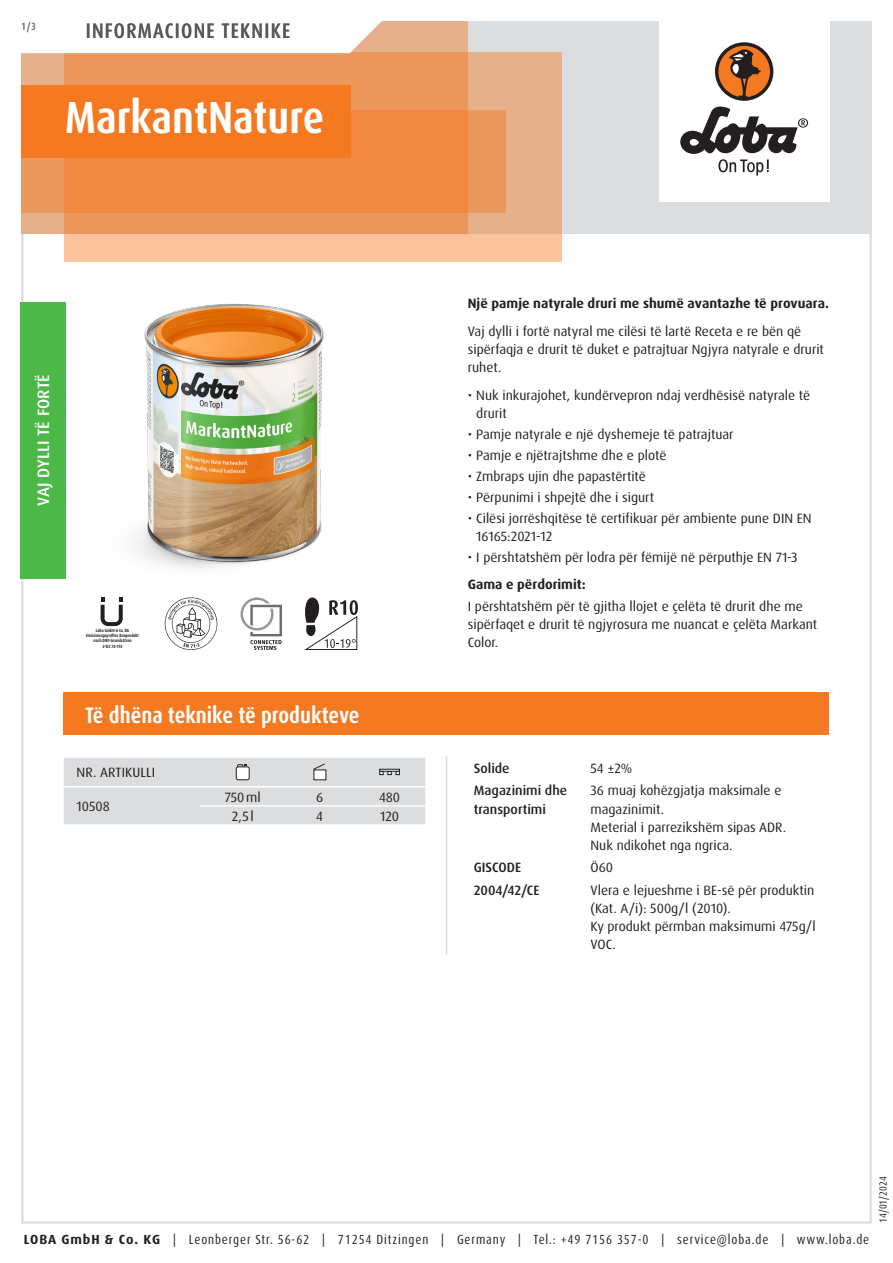
<style>
.page{position:relative;width:893px;height:1263px;background:#fff}
.page>*{position:absolute;margin:0;border:0;box-sizing:border-box;transform-origin:0 0}
.Produktname_weiss{font:700 condensed 45px "Dax Pro";color:#fff}
.Abschnitt{font:700 condensed 22.5px "Dax Pro";color:#fff}
.TI{font:500 condensed 21px "Dax Pro";letter-spacing:.06em;color:#57585a}
.Produktart_Oel-Veredelung{font:500 16.5px "Dax Pro";letter-spacing:.01em;color:#fff}
.Text{font:13.5px/18px "Dax Pro";color:#231f20}
.Text_ohne_Silbentrennung{font:13.5px/18px "Dax Pro";color:#231f20}
.Text_Bold{font:700 13.5px "Dax Pro";color:#231f20}
.Text_Medium{font:500 13.5px/18px "Dax Pro";color:#231f20}
.Text_zentriert{font:13.5px "Dax Pro";color:#231f20}
.Text_Großbuchstaben{font:13.5px "Dax Pro";letter-spacing:.01em;color:#231f20}
.t1{font:condensed 13.2px "Dax Pro";letter-spacing:.065em;color:#231f20}
.t2{font:condensed 10.5px "Dax Pro";color:#231f20}
.t3{font:500 condensed 10.5px "Dax Pro";color:#57585a}
.t4{font:700 4.5px/5.2px "Dax Pro";color:#231f20;text-align:center;scale:.82 1}
.s1{font-weight:700;font-stretch:normal}
</style>
<div class="page">
<hr style="left:446px;top:756px;width:1px;height:199px;background:#dcdddf">
<svg style="left:64px;top:757px;width:361px;height:68px;background:#dddedf"></svg>
<div style="left:379px;top:769px;width:21px;height:2px;border:1px solid #231f20"></div>
<div style="left:64px;top:692px;width:765px;height:43px;background:#f47921"></div>
<svg style="left:101px;top:597px;width:22px;height:29px"></svg>
<svg style="left:165px;top:597px;width:52px;height:53px"></svg>
<svg style="left:241px;top:597px;width:41px;height:53px"></svg>
<svg style="left:304px;top:597px;width:54px;height:53px"></svg>
<img style="left:134px;top:303px;width:190px;height:266px">
<div style="left:20px;top:302px;width:46px;height:276px;background:#4cb848"></div>
<div style="left:21px;top:21px;width:851px;height:213px;background:#dcdddf"></div>
<div style="left:659px;top:0;width:170px;height:202px;background:#fff"></div>
<svg style="left:680px;top:106px;width:128px;height:70px"></svg>
<div style="left:715px;top:42px;width:58px;height:59px;background:#231f20;border-radius:50%"></div>
<svg style="left:718px;top:45px;width:52px;height:52px"></svg>
<div style="left:64px;top:52px;width:497px;height:209px;background:linear-gradient(to right,#fec79f,#efb992)"></div>
<div style="left:21px;top:111px;width:485px;height:102px;background:#ec975b"></div>
<svg style="left:21px;top:21px;width:447px;height:213px;background:#ed9150"></svg>
<svg style="left:21px;top:21px;width:411px;height:34px;background:#faede4"></svg>
<div style="left:21px;top:85px;width:330px;height:72px;background:#f47921"></div>
<p class="t3" style="left:21px;top:19px;width:16px">1/3</p>
<p class="TI" style="left:86px;top:17px;width:206px">INFORMACIONE TEKNIKE</p>
<p class="Produktname_weiss" style="left:65px;top:89px;width:261px">MarkantNature</p>
<p class="Produktart_Oel-Veredelung" style="left:33px;top:506px;width:133px;rotate:-90deg">VAJ DYLLI TË FORTË</p>
<p class="t4" style="left:86px;top:628px;width:66px">Loba GmbH &amp; Co. KG<br>Emissionsgeprüftes Bauprodukt nach DIBt-Grundsätzen<br>Z-157.10-193</p>
<p class="Abschnitt" style="left:85px;top:700px;width:276px">Të dhëna teknike të produkteve</p>
<p class="Text_Großbuchstaben" style="left:77px;top:764px;width:80px">NR. ARTIKULLI</p>
<p class="Text" style="left:77px;top:797px;width:35px">10508</p>
<p class="Text_zentriert" style="left:225px;top:788px;width:37px">750ml</p>
<p class="Text_zentriert" style="left:316px;top:788px;width:9px">6</p>
<p class="Text_zentriert" style="left:379px;top:788px;width:22px">480</p>
<p class="Text_zentriert" style="left:232px;top:807px;width:23px">2,5l</p>
<p class="Text_zentriert" style="left:316px;top:807px;width:8px">4</p>
<p class="Text_zentriert" style="left:380px;top:807px;width:21px">120</p>
<p class="Text_Bold" style="left:468px;top:295px;width:363px">Një pamje natyrale druri me shumë avantazhe të provuara.</p>
<p class="Text" style="left:468px;top:323px;width:358px">Vaj dylli i fortë natyral me cilësi të lartë Receta e re bën që sipërfaqja e drurit të duket e patrajtuar Ngjyra natyrale e drurit ruhet.</p>
<p class="Text" style="left:476px;top:386px;width:335px;text-indent:-9px">• Nuk inkurajohet, kundërvepron ndaj verdhësisë natyrale të drurit</p>
<p class="Text" style="left:468px;top:425px;width:267px">• Pamje natyrale e një dyshemeje të patrajtuar</p>
<p class="Text" style="left:468px;top:446px;width:200px">• Pamje e njëtrajtshme dhe e plotë</p>
<p class="Text" style="left:468px;top:467px;width:180px">• Zmbraps ujin dhe papastërtitë</p>
<p class="Text" style="left:468px;top:488px;width:188px">• Përpunimi i shpejtë dhe i sigurt</p>
<p class="Text" style="left:476px;top:509px;width:337px;text-indent:-9px">• Cilësi jorrëshqitëse të certifikuar për ambiente pune DIN EN<br>16165:2021-12</p>
<p class="Text" style="left:468px;top:548px;width:331px">• I përshtatshëm për lodra për fëmijë në përputhje EN 71-3</p>
<p class="Text_Bold" style="left:468px;top:576px;width:119px">Gama e përdorimit:</p>
<p class="Text" style="left:468px;top:597px;width:351px">I përshtatshëm për të gjitha llojet e çelëta të drurit dhe me sipërfaqet e drurit të ngjyrosura me nuancat e çelëta Markant<br>Color.</p>
<p class="Text_Medium" style="left:474px;top:759px;width:37px">Solide</p>
<p class="Text_ohne_Silbentrennung" style="left:590px;top:759px;width:43px">54 ±2%</p>
<p class="Text_Medium" style="left:474px;top:782px;width:95px">Magazinimi dhe transportimi</p>
<p class="Text_ohne_Silbentrennung" style="left:590px;top:782px;width:192px">36 muaj kohëzgjatja maksimale e magazinimit.</p>
<p class="Text_ohne_Silbentrennung" style="left:590px;top:818px;width:197px">Meterial i parrezikshëm sipas ADR.</p>
<p class="Text_ohne_Silbentrennung" style="left:590px;top:836px;width:143px">Nuk ndikohet nga ngrica.</p>
<p class="Text_Medium" style="left:474px;top:858px;width:49px">GISCODE</p>
<p class="Text_ohne_Silbentrennung" style="left:590px;top:858px;width:24px">Ö60</p>
<p class="Text_Medium" style="left:474px;top:881px;width:67px">2004/42/CE</p>
<p class="Text_ohne_Silbentrennung" style="left:590px;top:881px;width:225px">Vlera e lejueshme i BE-së për produktin (Kat. A/i): 500g/l (2010).</p>
<p class="Text_ohne_Silbentrennung" style="left:590px;top:917px;width:227px">Ky produkt përmban maksimumi 475g/l<br>VOC.</p>
<p class="t1" style="left:24px;top:1230px;width:847px"><span class="s1">LOBA GmbH &amp; Co. KG</span> | Leonberger Str. 56-62 | 71254 Ditzingen | Germany | Tel.: +49 7156 357-0 | service@loba.de | www.loba.de</p>
<p class="t2" style="left:876px;top:1222px;width:48px;rotate:-90deg">14/01/2024</p>
</div>
